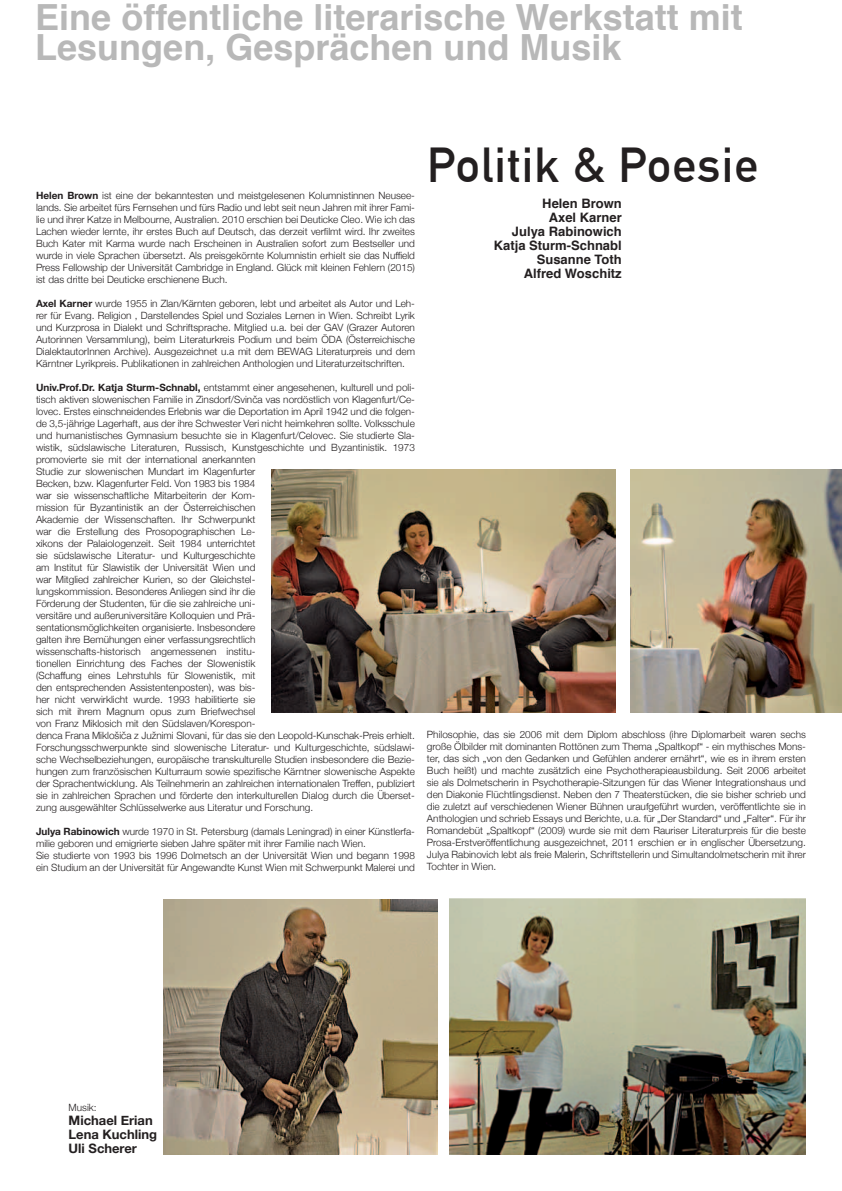
<style>
.page{position:relative;width:842px;height:1191px;background:#fff}
.page>*{position:absolute;margin:0;border:0;box-sizing:border-box;transform-origin:0 0}
.t1{font:700 48px "DIN Alternate";letter-spacing:.025em;color:#231f20}
.t2{font:700 36px/30px "Helvetica";color:#b8b8b8}
.t3{font:700 13px/14px "Helvetica";color:#231f20;text-align:right}
.t4{font:700 13px/14px "Helvetica Neue";color:#231f20}
.t5{font:300 10px/12px "Helvetica Neue";color:#231f20;text-align:justify}
.s1{font-weight:700}
</style>
<div class="page">
<img style="left:163px;top:899px;width:274px;height:255px">
<img style="left:631px;top:469px;width:211px;height:243px">
<img style="left:271px;top:469px;width:345px;height:243px">
<img style="left:449px;top:898px;width:357px;height:257px">
<h2 class="t2" style="left:35px;top:3px;width:709px">Eine öffentliche literarische Werkstatt mit<br>Lesungen, Gesprächen und Musik</h2>
<p class="t5" style="left:36px;top:189px;width:380px"><span class="s1">Helen Brown</span> ist eine der bekanntesten und meistgelesenen Kolumnistinnen Neusee&shy;lands. Sie arbeitet fürs Fernsehen und fürs Radio und lebt seit neun Jahren mit ihrer Fami&shy;lie und ihrer Katze in Melbourne, Australien. 2010 erschien bei Deuticke Cleo. Wie ich das Lachen wieder lernte, ihr erstes Buch auf Deutsch, das derzeit verfilmt wird. Ihr zweites Buch Kater mit Karma wurde nach Erscheinen in Australien sofort zum Bestseller und wurde in viele Sprachen übersetzt. Als preisgekörnte Kolumnistin erhielt sie das Nuffield Press Fellowship der Universität Cambridge in England. Glück mit kleinen Fehlern (2015) ist das dritte bei Deuticke erschienene Buch.</p>
<p class="t5" style="left:36px;top:297px;width:380px"><span class="s1">Axel Karner</span> wurde 1955 in Zlan/Kärnten geboren, lebt und arbeitet als Autor und Leh&shy;rer für Evang. Religion , Darstellendes Spiel und Soziales Lernen in Wien. Schreibt Lyrik und Kurzprosa in Dialekt und Schriftsprache. Mitglied u.a. bei der GAV (Grazer Autoren Autorinnen Versammlung), beim Literaturkreis Podium und beim ÖDA (Österreichische DialektautorInnen Archive). Ausgezeichnet u.a mit dem BEWAG Literaturpreis und dem Kärntner Lyrikpreis. Publikationen in zahlreichen Anthologien und Literaturzeitschriften.</p>
<p class="t5" style="left:36px;top:381px;width:380px"><span class="s1">Univ.Prof.Dr. Katja Sturm-Schnabl,</span> entstammt einer angesehenen, kulturell und poli&shy;tisch aktiven slowenischen Familie in Zinsdorf/Svinča vas nordöstlich von Klagenfurt/Ce&shy;lovec. Erstes einschneidendes Erlebnis war die Deportation im April 1942 und die folgen&shy;de 3,5-jährige Lagerhaft, aus der ihre Schwester Veri nicht heimkehren sollte. Volksschule und humanistisches Gymnasium besuchte sie in Klagenfurt/Celovec. Sie studierte Sla&shy;wistik, südslawische Literaturen, Russisch, Kunstgeschichte und Byzantinistik. 1973</p>
<p class="t5" style="left:36px;top:453px;width:380px;text-align:left">promovierte sie mit der international anerkannten<br>Studie zur slowenischen Mundart im Klagenfurter<br>Becken, bzw. Klagenfurter Feld. Von 1983 bis 1984<br>war sie wissenschaftliche Mitarbeiterin der Kom-<br>mission für Byzantinistik an der Österreichischen<br>Akademie der Wissenschaften. Ihr Schwerpunkt<br>war die Erstellung des Prosopographischen Le-<br>xikons der Palaiologenzeit. Seit 1984 unterrichtet<br>sie südslawische Literatur- und Kulturgeschichte<br>am Institut für Slawistik der Universität Wien und<br>war Mitglied zahlreicher Kurien, so der Gleichstel-<br>lungskommission. Besonderes Anliegen sind ihr die<br>Förderung der Studenten, für die sie zahlreiche uni-<br>versitäre und außeruniversitäre Kolloquien und Prä-<br>sentationsmöglichkeiten organisierte. Insbesondere<br>galten ihre Bemühungen einer verfassungsrechtlich<br>wissenschafts-historisch angemessenen institu-<br>tionellen Einrichtung des Faches der Slowenistik<br>(Schaffung eines Lehrstuhls für Slowenistik, mit<br>den entsprechenden Assistentenposten), was bis-<br>her nicht verwirklicht wurde. 1993 habilitierte sie<br>sich mit ihrem Magnum opus zum Briefwechsel<br>von Franz Miklosich mit den Südslaven/Korespon-<br>denca Frana Miklošiča z Južnimi Slovani, für das sie den Leopold-Kunschak-Preis erhielt.<br>Forschungsschwerpunkte sind slowenische Literatur- und Kulturgeschichte, südslawi&shy;sche Wechselbeziehungen, europäische transkulturelle Studien insbesondere die Bezie&shy;hungen zum französischen Kulturraum sowie spezifische Kärntner slowenische Aspekte der Sprachentwicklung. Als Teilnehmerin an zahlreichen internationalen Treffen, publiziert sie in zahlreichen Sprachen und förderte den interkulturellen Dialog durch die Überset&shy;zung ausgewählter Schlüsselwerke aus Literatur und Forschung.</p>
<p class="t5" style="left:36px;top:825px;width:380px;text-align:left"><span class="s1">Julya Rabinowich</span> wurde 1970 in St. Petersburg (damals Leningrad) in einer Künstlerfa&shy;milie geboren und emigrierte sieben Jahre später mit ihrer Familie nach Wien.<br>Sie studierte von 1993 bis 1996 Dolmetsch an der Universität Wien und begann 1998 ein Studium an der Universität für Angewandte Kunst Wien mit Schwerpunkt Malerei und</p>
<h1 class="t1" style="left:427px;top:129px;width:333px">Politik &amp; Poesie</h1>
<h3 class="t3" style="left:494px;top:197px;width:129px">Helen Brown<br>Axel Karner<br>Julya Rabinowich<br>Katja Sturm-Schnabl<br>Susanne Toth<br>Alfred Woschitz</h3>
<p class="t5" style="left:427px;top:728px;width:380px">Philosophie, das sie 2006 mit dem Diplom abschloss (ihre Diplomarbeit waren sechs große Ölbilder mit dominanten Rottönen zum Thema „Spaltkopf“ - ein mythisches Mons&shy;ter, das sich „von den Gedanken und Gefühlen anderer ernährt“, wie es in ihrem ersten Buch heißt) und machte zusätzlich eine Psychotherapieausbildung. Seit 2006 arbeitet sie als Dolmetscherin in Psychotherapie-Sitzungen für das Wiener Integrationshaus und den Diakonie Flüchtlingsdienst. Neben den 7 Theaterstücken, die sie bisher schrieb und die zuletzt auf verschiedenen Wiener Bühnen uraufgeführt wurden, veröffentlichte sie in Anthologien und schrieb Essays und Berichte, u.a. für „Der Standard“ und „Falter“. Für ihr Romandebüt „Spaltkopf“ (2009) wurde sie mit dem Rauriser Literaturpreis für die beste Prosa-Erstveröffentlichung ausgezeichnet, 2011 erschien er in englischer Übersetzung.<br>Julya Rabinovich lebt als freie Malerin, Schriftstellerin und Simultandolmetscherin mit ihrer Tochter in Wien.</p>
<p class="t5" style="left:69px;top:1100px;width:30px">Musik:</p>
<h3 class="t4" style="left:69px;top:1113px;width:90px">Michael Erian<br>Lena Kuchling<br>Uli Scherer</h3>
</div>
